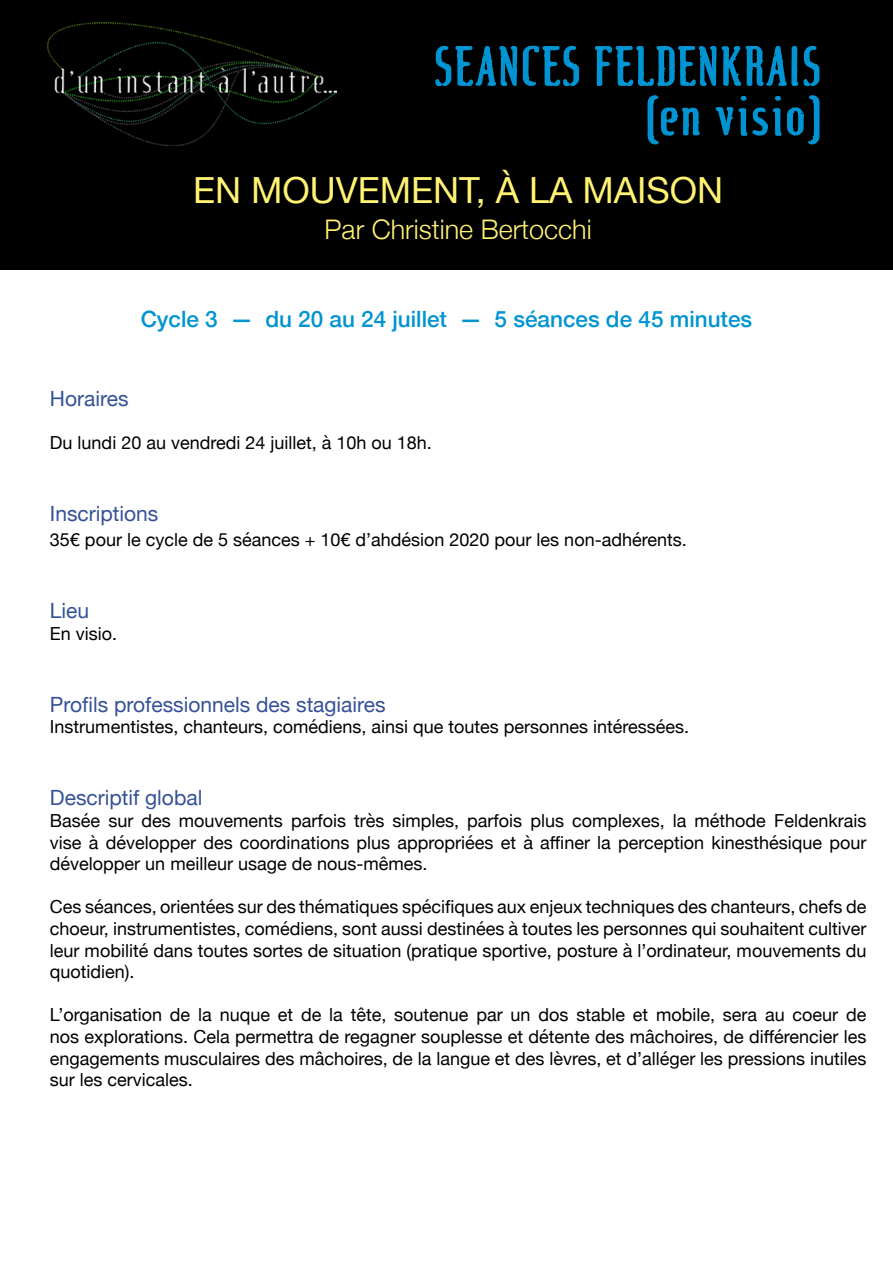
<style>
.page{position:relative;width:893px;height:1263px;background:#fff}
.page>*{position:absolute;margin:0;border:0;box-sizing:border-box;transform-origin:0 0}
.t1{font:36px "Helvetica Neue";color:#fff374}
.t2{font:300 27px "Helvetica Neue";color:#fff374}
.t3{font:500 22.5px "Helvetica Neue";color:#0094d2}
.t4{font:21px "Helvetica Neue";color:#365197}
.t5{font:18px/21.6px "Helvetica Neue";color:#000;text-align:justify}
</style>
<div class="page">
<div style="left:0;top:0;width:893px;height:269px;background:#000"></div>
<img style="left:48px;top:23px;width:289px;height:122px">
<svg style="left:435px;top:45px;width:145px;height:42px"></svg>
<svg style="left:594px;top:45px;width:226px;height:100px"></svg>
<h1 class="t1" style="left:193px;top:164px;width:532px">EN MOUVEMENT, À LA MAISON</h1>
<h2 class="t2" style="left:325px;top:208px;width:269px">Par Christine Bertocchi</h2>
<p class="t3" style="left:141px;top:301px;width:613px">Cycle 3 — du 20 au 24 juillet — 5 séances de 45 minutes</p>
<p class="t4" style="left:50px;top:383px;width:80px">Horaires</p>
<p class="t5" style="left:50px;top:433px;width:383px">Du lundi 20 au vendredi 24 juillet, à 10h ou 18h.</p>
<p class="t4" style="left:50px;top:498px;width:110px">Inscriptions</p>
<p class="t5" style="left:50px;top:530px;width:638px">35€ pour le cycle de 5 séances + 10€ d’ahdésion 2020 pour les non-adhérents.</p>
<p class="t4" style="left:50px;top:595px;width:41px">Lieu</p>
<p class="t5" style="left:50px;top:623px;width:69px">En visio.</p>
<p class="t4" style="left:50px;top:689px;width:337px">Profils professionnels des stagiaires</p>
<p class="t5" style="left:50px;top:717px;width:641px">Instrumentistes, chanteurs, comédiens, ainsi que toutes personnes intéressées.</p>
<p class="t4" style="left:50px;top:783px;width:154px">Descriptif global</p>
<p class="t5" style="left:50px;top:811px;width:818px">Basée sur des mouvements parfois très simples, parfois plus complexes, la méthode Feldenkrais vise à développer des coordinations plus appropriées et à affiner la perception kinesthésique pour développer un meilleur usage de nous-mêmes.</p>
<p class="t5" style="left:50px;top:897px;width:818px">Ces séances, orientées sur des thématiques spécifiques aux enjeux techniques des chanteurs, chefs de choeur, instrumentistes, comédiens, sont aussi destinées à toutes les personnes qui souhaitent cultiver leur mobilité dans toutes sortes de situation (pratique sportive, posture à l’ordinateur, mouvements du quotidien).</p>
<p class="t5" style="left:50px;top:1005px;width:818px">L’organisation de la nuque et de la tête, soutenue par un dos stable et mobile, sera au coeur de nos explorations. Cela permettra de regagner souplesse et détente des mâchoires, de différencier les engagements musculaires des mâchoires, de la langue et des lèvres, et d’alléger les pressions inutiles sur les cervicales.</p>
</div>
